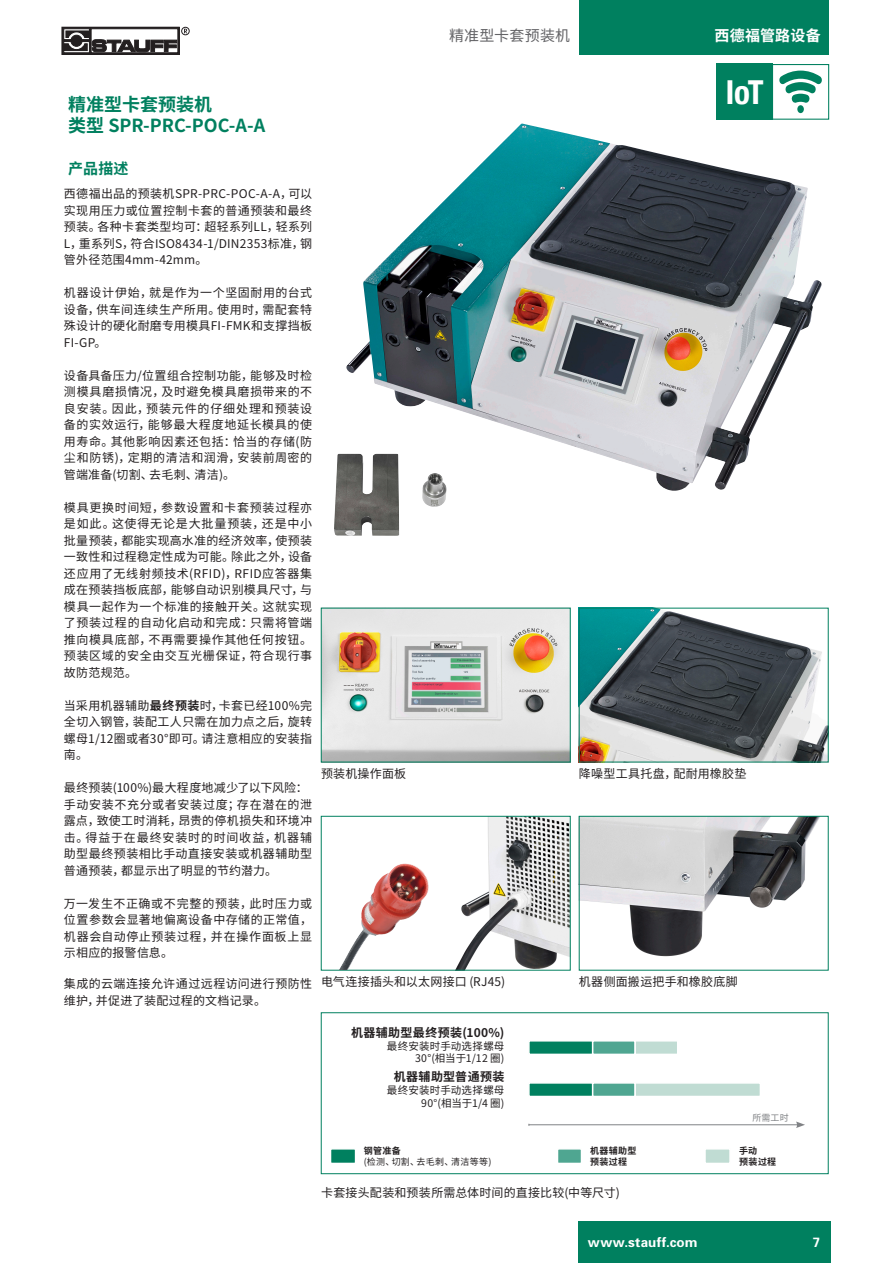
<style>
.page{position:relative;width:893px;height:1263px;background:#fff}
.page>*{position:absolute;margin:0;border:0;box-sizing:border-box;transform-origin:0 0}
._1_0_Headline_Seite_rechts{font:700 condensed 33px "Helvetica Neue LT Com";color:#fff}
.t1{font:700 18px "Source Han Sans CN";color:#00805f}
._0_2_Kopfzeile_Beschreibung{font:15px "Source Han Sans CN";letter-spacing:.01em;color:#636366}
._0_1_Kopfzeile_Kasten_rechts{font:700 15px "Source Han Sans CN";letter-spacing:.005em;color:#fff}
._1_0_Headline_Seite{font:700 15px "Source Han Sans CN";color:#00805f}
.t2{font:13.5px "FZDHTJW GB1 0";letter-spacing:.015em;color:#fff}
._2_2_Headline{font:12px/16.5px "Source Han Sans CN";letter-spacing:.03em;color:#231f20;text-align:justify}
._2_2_Headline-2{font:12px "Source Han Sans CN";letter-spacing:.01em;color:#231f20}
._2_2_Headline-3{font:700 12px "Source Han Sans CN";letter-spacing:.03em;color:#231f20}
._2_2_Headline-4{font:10.5px/12.6px "Source Han Sans CN";letter-spacing:.015em;color:#231f20;text-align:right}
._2_2_Headline-5{font:9px/10.8px "Source Han Sans CN";letter-spacing:.04em;color:#231f20}
._2_2_Headline-6{font:700 9px "Source Han Sans CN";letter-spacing:.04em;color:#231f20}
._2_2_Headline-7{font:9px "Source Han Sans CN";color:#808285}
.s1{font-weight:700}
</style>
<div class="page">
<div style="left:62px;top:27px;width:117px;height:28px;border:1px solid #231f20"></div>
<svg style="left:64px;top:29px;width:25px;height:24px"></svg>
<div style="left:91px;top:29px;width:87px;height:24px;background:#fff;border:1px solid #231f20"></div>
<div style="left:181px;top:27px;width:9px;height:8px;border:1px solid #231f20;border-radius:50%"></div>
<svg style="left:184px;top:29px;width:3px;height:4px"></svg>
<svg style="left:66px;top:31px;width:24px;height:7px"></svg>
<svg style="left:64px;top:44px;width:23px;height:7px"></svg>
<svg style="left:69px;top:33px;width:15px;height:16px"></svg>
<div style="left:69px;top:33px;width:15px;height:16px;border:1px solid #fff;border-radius:50%"></div>
<div style="left:71px;top:35px;width:11px;height:11px;background:#231f20;border-radius:50%"></div>
<div style="left:71px;top:35px;width:11px;height:11px;border:1px solid #231f20;border-radius:50%"></div>
<hr style="left:64px;top:40px;width:26px;height:2px;background:#231f20">
<svg style="left:92px;top:39px;width:85px;height:13px"></svg>
<div style="left:580px;top:0;width:249px;height:55px;background:#00805f"></div>
<div style="left:578px;top:1221px;width:253px;height:42px;background:#00805f"></div>
<img style="left:346px;top:124px;width:476px;height:367px">
<img style="left:334px;top:454px;width:113px;height:82px">
<img style="left:581px;top:610px;width:245px;height:150px">
<div style="left:579px;top:608px;width:249px;height:154px;border:1px solid #00805f"></div>
<img style="left:581px;top:818px;width:238px;height:139px">
<div style="left:579px;top:816px;width:249px;height:154px;border:1px solid #00805f"></div>
<img style="left:323px;top:610px;width:245px;height:150px">
<img style="left:456px;top:818px;width:112px;height:150px">
<div style="left:321px;top:816px;width:249px;height:154px;border:1px solid #00805f"></div>
<div style="left:321px;top:1012px;width:507px;height:162px;border:1px solid #00805f"></div>
<div style="left:528px;top:1040px;width:65px;height:15px;background:#00805f;border:2px solid #fff"></div>
<div style="left:592px;top:1040px;width:44px;height:15px;background:#4fa691;border:2px solid #fff"></div>
<div style="left:634px;top:1040px;width:44px;height:15px;background:#c0dcd3;border:2px solid #fff"></div>
<div style="left:528px;top:1082px;width:65px;height:15px;background:#00805f;border:2px solid #fff"></div>
<div style="left:592px;top:1082px;width:44px;height:15px;background:#4fa691;border:2px solid #fff"></div>
<div style="left:634px;top:1082px;width:127px;height:15px;background:#c0dcd3;border:2px solid #fff"></div>
<hr style="left:529px;top:1124px;width:269px;height:1px;background:#808285">
<svg style="left:796px;top:1121px;width:9px;height:7px"></svg>
<div style="left:330px;top:1148px;width:26px;height:16px;background:#00805f;border:2px solid #fff"></div>
<div style="left:557px;top:1148px;width:25px;height:16px;background:#4fa691;border:2px solid #fff"></div>
<div style="left:704px;top:1148px;width:27px;height:16px;background:#c0dcd3;border:2px solid #fff"></div>
<img style="left:339px;top:863px;width:90px;height:107px">
<div style="left:716px;top:64px;width:56px;height:56px;background:#00805f"></div>
<div style="left:772px;top:64px;width:57px;height:56px;border:1px solid #00805f"></div>
<div style="left:797px;top:105px;width:7px;height:8px;background:#00805f;border-radius:50%"></div>
<svg style="left:779px;top:71px;width:43px;height:32px"></svg>
<p class="_0_2_Kopfzeile_Beschreibung" style="left:449px;top:27px;width:123px">精准型卡套预装机</p>
<p class="_0_1_Kopfzeile_Kasten_rechts" style="left:715px;top:27px;width:108px">西德福管路设备</p>
<p class="t1" style="left:68px;top:94px;width:145px">精准型卡套预装机</p>
<p class="t1" style="left:68px;top:116px;width:199px">类型 SPR-PRC-POC-A-A</p>
<p class="_1_0_Headline_Seite_rechts" style="left:726px;top:72px;width:39px">IoT</p>
<p class="_1_0_Headline_Seite" style="left:68px;top:160px;width:62px">产品描述</p>
<p class="_2_2_Headline" style="left:64px;top:186px;width:250px">西德福出品的预装机SPR-PRC-POC-A-A，可以实现用压力或位置控制卡套的普通预装和最终预装。各种卡套类型均可：超轻系列LL，轻系列L，重系列S，符合ISO8434-1/DIN2353标准，钢管外径范围4mm-42mm。</p>
<p class="_2_2_Headline" style="left:64px;top:285px;width:250px">机器设计伊始，就是作为一个坚固耐用的台式设备，供车间连续生产所用。使用时，需配套特殊设计的硬化耐磨专用模具FI-FMK和支撑挡板FI-GP。</p>
<p class="_2_2_Headline" style="left:64px;top:367px;width:250px">设备具备压力/位置组合控制功能，能够及时检测模具磨损情况，及时避免模具磨损带来的不良安装。因此，预装元件的仔细处理和预装设备的实效运行，能够最大程度地延长模具的使用寿命。其他影响因素还包括：恰当的存储(防尘和防锈)，定期的清洁和润滑，安装前周密的管端准备(切割、去毛刺、清洁)。</p>
<p class="_2_2_Headline" style="left:64px;top:499px;width:250px">模具更换时间短，参数设置和卡套预装过程亦是如此。这使得无论是大批量预装，还是中小批量预装，都能实现高水准的经济效率，使预装一致性和过程稳定性成为可能。除此之外，设备还应用了无线射频技术(RFID)，RFID应答器集成在预装挡板底部，能够自动识别模具尺寸，与模具一起作为一个标准的接触开关。这就实现了预装过程的自动化启动和完成：只需将管端推向模具底部，不再需要操作其他任何按钮。预装区域的安全由交互光栅保证，符合现行事故防范规范。</p>
<p class="_2_2_Headline" style="left:64px;top:697px;width:250px">当采用机器辅助<span class="s1">最终预装</span>时，卡套已经100%完全切入钢管，装配工人只需在加力点之后，旋转螺母1/12圈或者30°即可。请注意相应的安装指南。</p>
<p class="_2_2_Headline" style="left:64px;top:780px;width:245px">最终预装(100%)最大程度地减少了以下风险：</p>
<p class="_2_2_Headline" style="left:64px;top:796px;width:250px">手动安装不充分或者安装过度；存在潜在的泄露点，致使工时消耗，昂贵的停机损失和环境冲击。得益于在最终安装时的时间收益，机器辅助型最终预装相比手动直接安装或机器辅助型普通预装，都显示出了明显的节约潜力。</p>
<p class="_2_2_Headline" style="left:64px;top:895px;width:250px">万一发生不正确或不完整的预装，此时压力或位置参数会显著地偏离设备中存储的正常值，机器会自动停止预装过程，并在操作面板上显示相应的报警信息。</p>
<p class="_2_2_Headline" style="left:64px;top:976px;width:250px">集成的云端连接允许通过远程访问进行预防性维护，并促进了装配过程的文档记录。</p>
<p class="_2_2_Headline" style="left:321px;top:766px;width:87px">预装机操作面板</p>
<p class="_2_2_Headline" style="left:321px;top:974px;width:186px">电气连接插头和以太网接口 (RJ45)</p>
<p class="_2_2_Headline-3" style="left:351px;top:1026px;width:155px">机器辅助型最终预装(100%)</p>
<p class="_2_2_Headline-4" style="left:387px;top:1040px;width:119px">最终安装时手动选择螺母<br>30°(相当于1/12 圈)</p>
<p class="_2_2_Headline-3" style="left:394px;top:1070px;width:112px">机器辅助型普通预装</p>
<p class="_2_2_Headline-4" style="left:387px;top:1084px;width:119px">最终安装时手动选择螺母</p>
<p class="_2_2_Headline-4" style="left:421px;top:1097px;width:85px">90°(相当于1/4 圈)</p>
<p class="_2_2_Headline" style="left:579px;top:766px;width:169px">降噪型工具托盘，配耐用橡胶垫</p>
<p class="_2_2_Headline" style="left:579px;top:974px;width:160px">机器侧面搬运把手和橡胶底脚</p>
<p class="_2_2_Headline-7" style="left:752px;top:1113px;width:38px">所需工时</p>
<p class="_2_2_Headline-5" style="left:364px;top:1146px;width:129px"><span class="s1">钢管准备<br></span>(检测、切割、去毛刺、清洁等等)</p>
<p class="_2_2_Headline-6" style="left:590px;top:1146px;width:48px">机器辅助型</p>
<p class="_2_2_Headline-6" style="left:590px;top:1156px;width:39px">预装过程</p>
<p class="_2_2_Headline-2" style="left:321px;top:1185px;width:300px">卡套接头配装和预装所需总体时间的直接比较(中等尺寸)</p>
<p class="_2_2_Headline-6" style="left:739px;top:1146px;width:20px">手动</p>
<p class="_2_2_Headline-6" style="left:739px;top:1156px;width:39px">预装过程</p>
<p class="t2" style="left:588px;top:1234px;width:111px">www.stauff.com</p>
<p class="t2" style="left:813px;top:1234px;width:9px">7</p>
</div>
